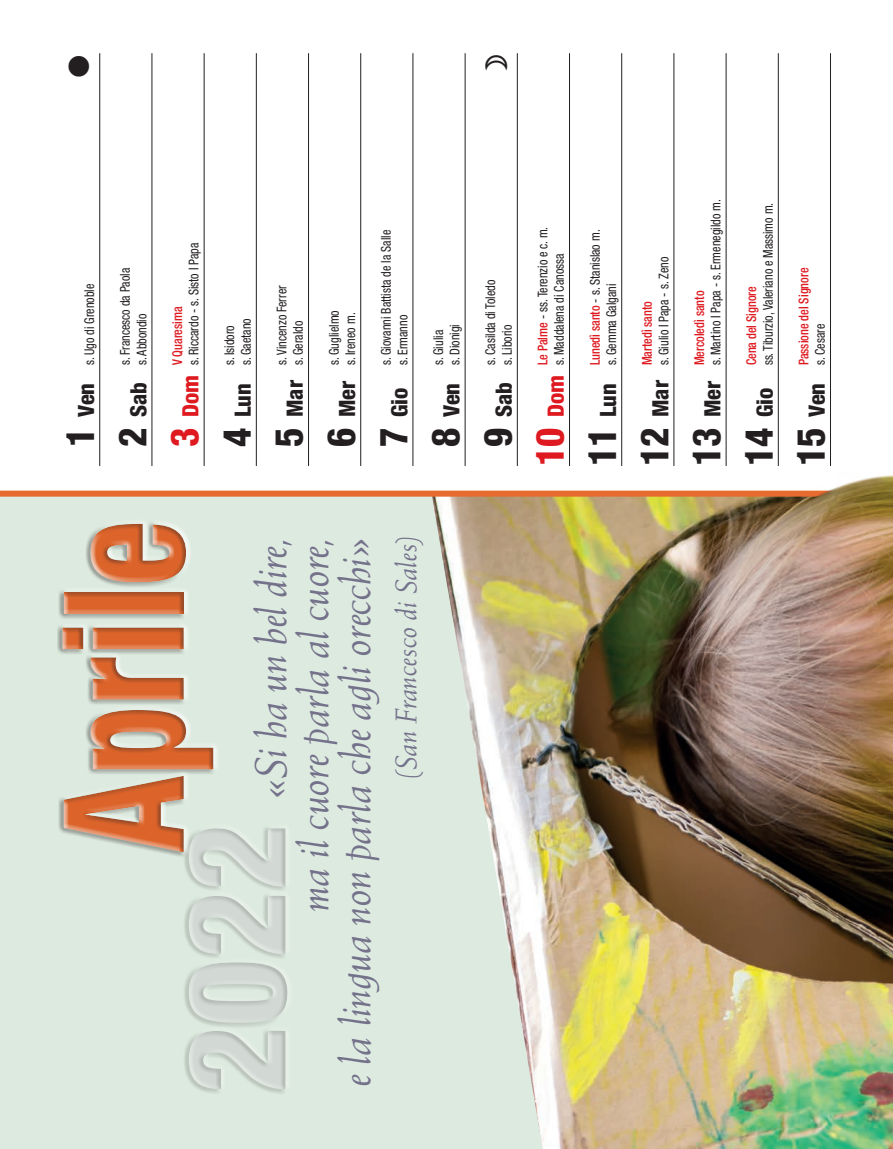
<style>
.page{position:relative;width:893px;height:1149px;background:#fff}
.page>*{position:absolute;margin:0;border:0;box-sizing:border-box;transform-origin:0 0}
.t1{font:800 condensed 168px "Helvetica Neue LT Std";color:#dc642b;scale:.8 1}
.t2{font:italic 45px/42px "Weiss";letter-spacing:-.02em;color:#74718b;text-align:right}
.t3{font:italic 30px "Weiss";letter-spacing:-.005em;color:#74718b}
.t4{font:800 condensed 22.5px "Helvetica Neue LT Std";color:#231f20}
.t5{font:800 condensed 22.5px "Helvetica Neue LT Std";color:#de1920}
.t6{font:condensed 13.5px/16.5px "Helvetica Neue LT Std";color:#231f20;scale:.9 1}
.t7{font:500 condensed 13.5px "Helvetica Neue LT Std";color:#de1920;scale:.9 1}
.s1{font-weight:800;font-size:39px}
.s2{font-weight:800;font-size:22.5px}
.s3{font-size:39px}
.s4{font-weight:500;color:#de1920}
</style>
<div class="page">
<img style="left:0;top:490px;width:893px;height:658px">
<hr style="left:99px;top:53px;width:1px;height:413px;background:#231f20">
<hr style="left:151px;top:53px;width:1px;height:413px;background:#231f20">
<hr style="left:204px;top:53px;width:1px;height:413px;background:#231f20">
<hr style="left:256px;top:53px;width:1px;height:413px;background:#231f20">
<hr style="left:308px;top:53px;width:1px;height:413px;background:#231f20">
<hr style="left:360px;top:53px;width:1px;height:413px;background:#231f20">
<hr style="left:412px;top:53px;width:1px;height:413px;background:#231f20">
<hr style="left:465px;top:53px;width:1px;height:413px;background:#231f20">
<hr style="left:517px;top:53px;width:1px;height:413px;background:#231f20">
<hr style="left:569px;top:53px;width:1px;height:413px;background:#231f20">
<hr style="left:621px;top:53px;width:1px;height:413px;background:#231f20">
<hr style="left:673px;top:53px;width:1px;height:413px;background:#231f20">
<hr style="left:726px;top:53px;width:1px;height:413px;background:#231f20">
<hr style="left:778px;top:53px;width:1px;height:413px;background:#231f20">
<hr style="left:830px;top:53px;width:1px;height:413px;background:#231f20">
<div style="left:183px;top:823px;width:106px;height:271px;background:#fff;opacity:.75"></div>
<div style="left:196px;top:822px;width:97px;height:271px;background:#231f20;opacity:.35"></div>
<div style="left:59px;top:518px;width:160px;height:338px;background:#231f20;opacity:.35"></div>
<img style="left:748px;top:449px;width:145px;height:137px">
<p class="t6" style="left:81px;top:447px;width:183px;rotate:-90deg"><span class="s1">1</span> <span class="s2">Ven</span> s. Ugo di Grenoble</p>
<p class="t6" style="left:117px;top:365px;width:110px;rotate:-90deg">s. Francesco da Paola s. Abbondio</p>
<h3 class="t4" style="left:124px;top:447px;width:66px;rotate:-90deg"><span class="s3">2</span> Sab</h3>
<p class="t6" style="left:185px;top:365px;width:138px;rotate:-90deg">s. Riccardo - s. Sisto I Papa</p>
<p class="t7" style="left:169px;top:365px;width:67px;rotate:-90deg">V Quaresima</p>
<h3 class="t5" style="left:177px;top:447px;width:73px;rotate:-90deg"><span class="s3">3</span> Dom</h3>
<p class="t6" style="left:221px;top:365px;width:54px;rotate:-90deg">s. Isidoro s. Gaetano</p>
<h3 class="t4" style="left:229px;top:447px;width:65px;rotate:-90deg"><span class="s3">4</span> Lun</h3>
<p class="t6" style="left:273px;top:365px;width:90px;rotate:-90deg">s. Vincenzo Ferrer s. Geraldo</p>
<h3 class="t4" style="left:281px;top:447px;width:68px;rotate:-90deg"><span class="s3">5</span> Mar</h3>
<p class="t6" style="left:326px;top:365px;width:63px;rotate:-90deg">s. Guglielmo s. Ireneo m.</p>
<h3 class="t4" style="left:333px;top:447px;width:68px;rotate:-90deg"><span class="s3">6</span> Mer</h3>
<p class="t6" style="left:378px;top:365px;width:152px;rotate:-90deg">s. Giovanni Battista de la Salle s. Ermanno</p>
<h3 class="t4" style="left:385px;top:447px;width:61px;rotate:-90deg"><span class="s3">7</span> Gio</h3>
<p class="t6" style="left:430px;top:365px;width:47px;rotate:-90deg">s. Giulia s. Dionigi</p>
<h3 class="t4" style="left:438px;top:447px;width:66px;rotate:-90deg"><span class="s3">8</span> Ven</h3>
<p class="t6" style="left:482px;top:365px;width:96px;rotate:-90deg">s. Casilda di Toledo s. Liborio</p>
<h3 class="t4" style="left:490px;top:447px;width:66px;rotate:-90deg"><span class="s3">9</span> Sab</h3>
<h1 class="t1" style="left:20px;top:852px;width:415px;rotate:-90deg">Aprile</h1>
<h2 class="t2" style="left:250px;top:1085px;width:551px;rotate:-90deg">«Si ha un bel dire,<br>ma il cuore parla al cuore,<br>e la lingua non parla che agli orecchi»</h2>
<h3 class="t3" style="left:389px;top:778px;width:244px;rotate:-90deg">(San Francesco di Sales)</h3>
<p class="t6" style="left:534px;top:365px;width:156px;rotate:-90deg"><span class="s4">Le Palme</span> - ss. Terenzio e c. m. s. Maddalena di Canossa</p>
<h3 class="t5" style="left:542px;top:466px;width:92px;rotate:-90deg"><span class="s3">10</span> Dom</h3>
<p class="t6" style="left:587px;top:365px;width:152px;rotate:-90deg"><span class="s4">Lunedì santo</span> - s. Stanislao m. s. Gemma Galgani</p>
<h3 class="t4" style="left:594px;top:466px;width:84px;rotate:-90deg"><span class="s3">11</span> Lun</h3>
<p class="t6" style="left:655px;top:365px;width:122px;rotate:-90deg">s. Giulio I Papa - s. Zeno</p>
<p class="t7" style="left:639px;top:365px;width:73px;rotate:-90deg">Martedì santo</p>
<h3 class="t4" style="left:646px;top:466px;width:87px;rotate:-90deg"><span class="s3">12</span> Mar</h3>
<p class="t6" style="left:707px;top:365px;width:186px;rotate:-90deg">s. Martino I Papa - s. Ermenegildo m.</p>
<p class="t7" style="left:691px;top:365px;width:84px;rotate:-90deg">Mercoledì santo</p>
<h3 class="t4" style="left:699px;top:466px;width:87px;rotate:-90deg"><span class="s3">13</span> Mer</h3>
<p class="t6" style="left:760px;top:365px;width:182px;rotate:-90deg">ss. Tiburzio, Valeriano e Massimo m.</p>
<p class="t7" style="left:743px;top:365px;width:89px;rotate:-90deg">Cena del Signore</p>
<h3 class="t4" style="left:751px;top:466px;width:80px;rotate:-90deg"><span class="s3">14</span> Gio</h3>
<p class="t7" style="left:796px;top:365px;width:110px;rotate:-90deg">Passione del Signore</p>
<p class="t6" style="left:812px;top:365px;width:47px;rotate:-90deg">s. Cesare</p>
<h3 class="t4" style="left:803px;top:466px;width:85px;rotate:-90deg"><span class="s3">15</span> Ven</h3>
</div>
